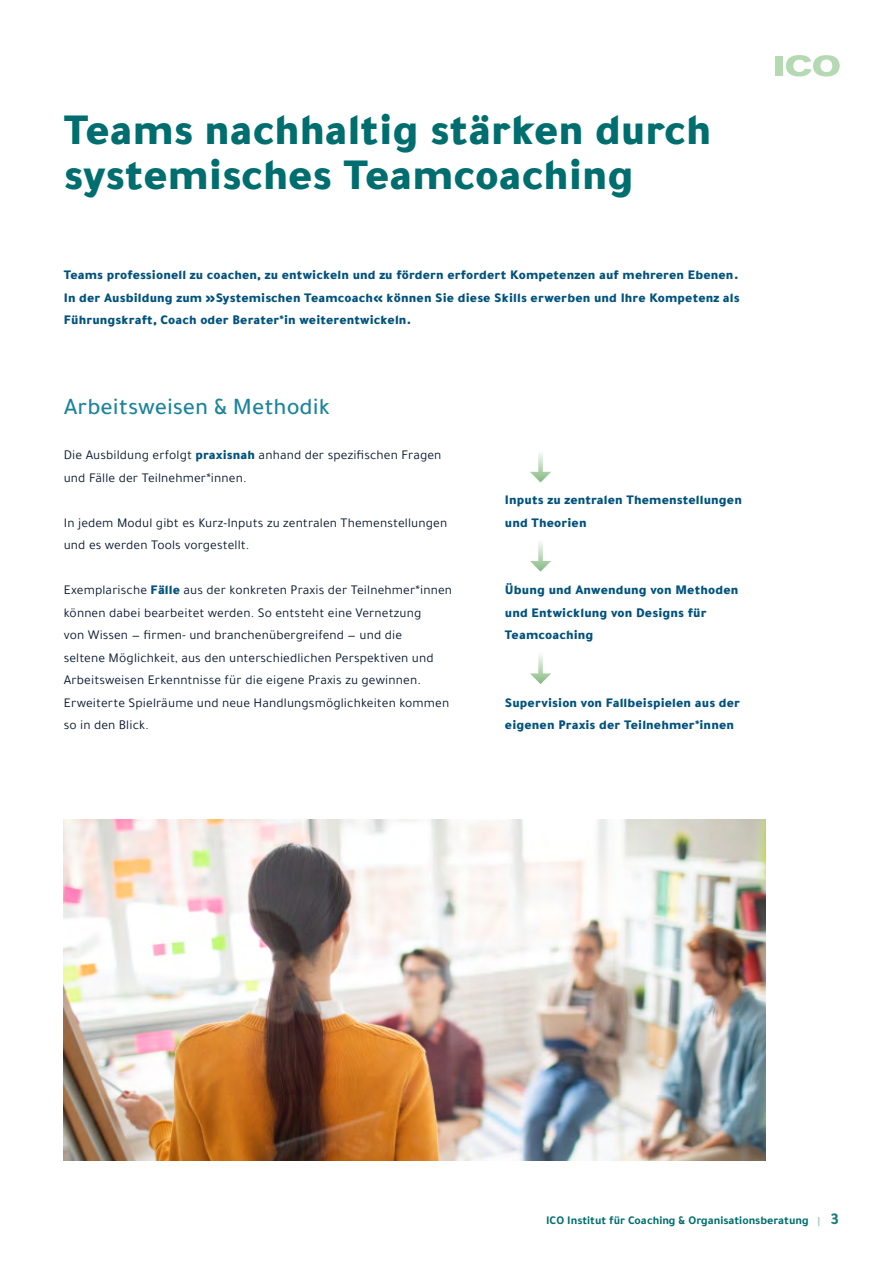
<style>
.page{position:relative;width:893px;height:1263px;background:#fff}
.page>*{position:absolute;margin:0;border:0;box-sizing:border-box;transform-origin:0 0}
.t1{font:900 45px/45px "Tajawal";color:#006e6e}
.t2{font:500 24px "Tajawal";color:#1d839c}
.t3{font:13.5px/22.5px "Tajawal";letter-spacing:.01em;color:#0b1b30}
.t4{font:900 13.5px/22.5px "Tajawal";letter-spacing:.01em;color:#00527d}
.t5{font:700 12px "Tajawal";color:#006e6e}
.s1{font-weight:900;color:#00527d}
.s2{font-size:12.75px}
.s3{font-size:10.5px;color:#a7c8b8}
.s4{font-size:16.5px;color:#1a7d7c}
</style>
<div class="page">
<div style="left:776px;top:56px;width:7px;height:20px;background:#b5d9b3"></div>
<svg style="left:786px;top:55px;width:54px;height:21px"></svg>
<svg style="left:530px;top:542px;width:21px;height:30px"></svg>
<svg style="left:530px;top:453px;width:21px;height:29px"></svg>
<svg style="left:530px;top:655px;width:21px;height:29px"></svg>
<img style="left:64px;top:819px;width:701px;height:342px">
<h1 class="t1" style="left:64px;top:105px;width:649px">Teams nachhaltig stärken durch systemisches Teamcoaching</h1>
<p class="t4" style="left:64px;top:263px;width:677px;text-align:justify">Teams professionell zu coachen, zu entwickeln und zu fördern erfordert Kompetenzen auf mehreren Ebenen.<br>In der Ausbildung zum »Systemischen Teamcoach« können Sie diese Skills erwerben und Ihre Kompetenz als Führungskraft, Coach oder Berater*in weiterentwickeln.</p>
<h2 class="t2" style="left:64px;top:390px;width:267px">Arbeitsweisen &amp; Methodik</h2>
<p class="t3" style="left:64px;top:444px;width:379px">Die Ausbildung erfolgt <span class="s1">praxisnah</span> anhand der spezifischen Fragen und Fälle der Teilnehmer*innen.</p>
<p class="t3" style="left:64px;top:511px;width:385px">In jedem Modul gibt es Kurz-Inputs zu zentralen Themenstellungen und es werden Tools vorgestellt.</p>
<p class="t3" style="left:64px;top:579px;width:390px">Exemplarische <span class="s1">Fälle</span> aus der konkreten Praxis der Teilnehmer*innen können dabei bearbeitet werden. So entsteht eine Vernetzung<br>von Wissen — firmen- und branchenübergreifend — und die<br>seltene Möglichkeit, aus den unterschiedlichen Perspektiven und Arbeitsweisen Erkenntnisse für die eigene Praxis zu gewinnen.<br>Erweiterte Spielräume und neue Handlungsmöglichkeiten kommen so in den Blick<span class="s2">.</span></p>
<p class="t4" style="left:505px;top:488px;width:238px">Inputs zu zentralen Themenstellungen und Theorien</p>
<p class="t4" style="left:505px;top:578px;width:235px">Übung und Anwendung von Methoden und Entwicklung von Designs für<br>Teamcoaching</p>
<p class="t4" style="left:505px;top:690px;width:237px">Supervision von Fallbeispielen aus der eigenen Praxis der Teilnehmer*innen</p>
<p class="t5" style="left:546px;top:1211px;width:294px">ICO Institut für Coaching &amp; Organisationsberatung <span class="s3">|</span> <span class="s4">3</span></p>
</div>
